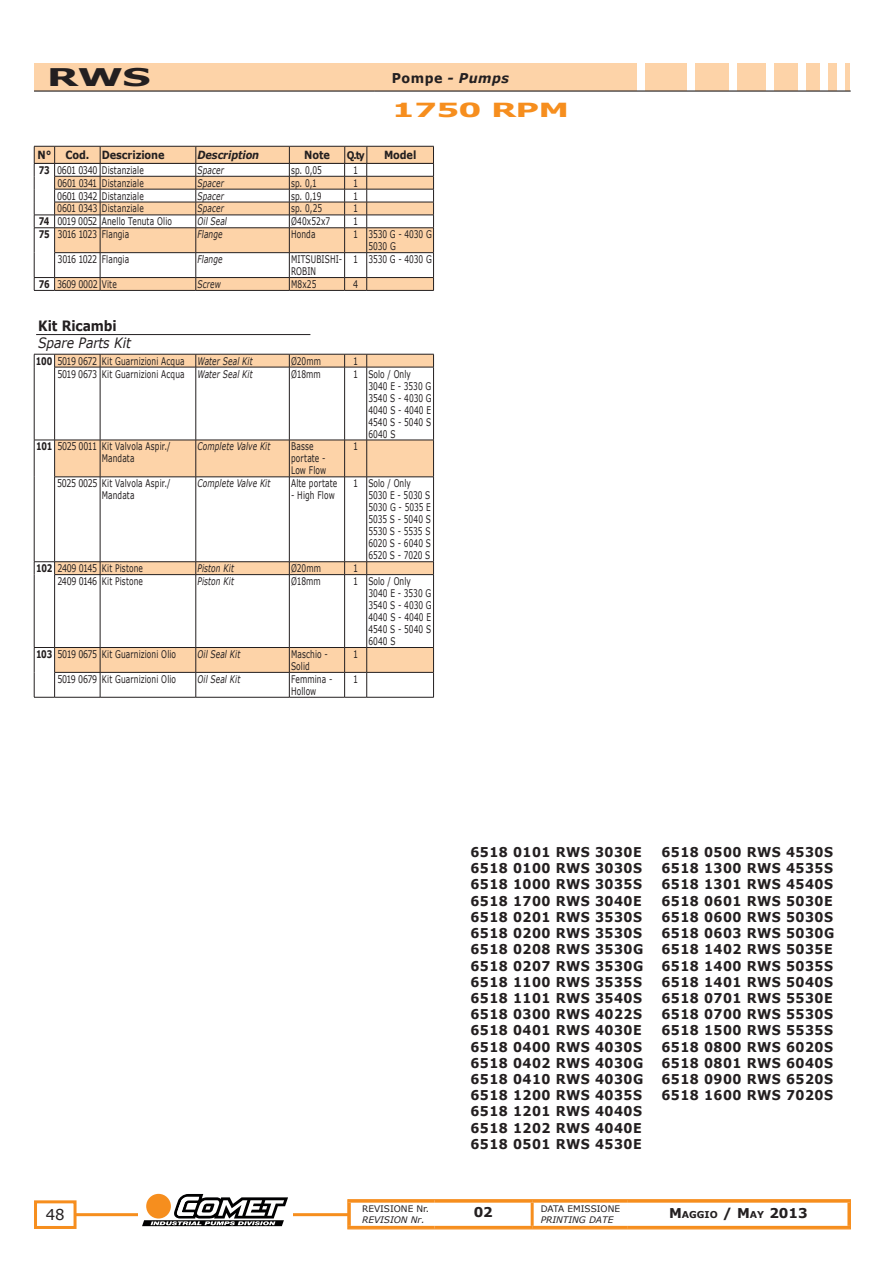
<style>
.page{position:relative;width:893px;height:1263px;background:#fff}
.page>*{position:absolute;margin:0;border:0;box-sizing:border-box;transform-origin:0 0}
.t1{font:700 24.3px "Verdana";color:#231f20;scale:1.67 1}
.t2{font:700 19.5px "Verdana";letter-spacing:-.025em;color:#f68e1e;scale:1.67 1}
.t3{font:15px "Verdana";color:#231f20}
.t4{font:italic 14.25px "Verdana";letter-spacing:-.01em;color:#231f20;scale:.87 1}
.t5{font:700 14.25px "Verdana";letter-spacing:-.01em;color:#231f20;scale:.87 1}
.t6{font:700 13.5px/16.2px "Verdana";letter-spacing:.035em;color:#231f20;scale:.94 1}
.t7{font:700 13.5px "Verdana";color:#231f20}
.t8{font:italic 700 13.5px "Verdana";letter-spacing:.035em;color:#231f20;scale:.94 1}
.t9{font:700 11.25px "Verdana";letter-spacing:-.01em;color:#231f20;scale:.87 1}
.t10{font:italic 700 11.25px "Verdana";letter-spacing:-.01em;color:#231f20;scale:.87 1}
.t11{font:10.5px/12px "Verdana";letter-spacing:.01em;color:#231f20;scale:.75 1}
.t12{font:10.5px/12px "Verdana";letter-spacing:.01em;color:#231f20;scale:.71 1}
.t13{font:italic 10.5px "Verdana";letter-spacing:.015em;color:#231f20;scale:.71 1}
.t14{font:10.5px "Verdana";letter-spacing:-.015em;color:#231f20;scale:.75 1}
.t15{font:10.5px "Verdana";letter-spacing:-.025em;color:#231f20;scale:.75 1}
.t16{font:700 10.5px "Verdana";color:#231f20;scale:.87 1}
.t17{font:9px "Verdana";color:#231f20}
.t18{font:italic 9px "Verdana";color:#231f20}
.s1{font-style:normal}
.s2{font-weight:700}
.s3{font-style:italic}
.s4{font-size:9.45px}
</style>
<div class="page">
<hr style="left:59px;top:1213px;width:329px;height:3px;background:#f68e1e">
<div style="left:36px;top:1202px;width:39px;height:25px;background:#fff"></div>
<div style="left:34px;top:1200px;width:43px;height:29px;border:3px solid #f68e1e"></div>
<div style="left:138px;top:1191px;width:155px;height:38px;background:linear-gradient(to right,#fefefe,#fff)"></div>
<svg style="left:142px;top:1194px;width:146px;height:32px"></svg>
<div style="left:34px;top:63px;width:822px;height:27px;background:#fdd3a8"></div>
<div style="left:637px;top:60px;width:7px;height:33px;background:#fff"></div>
<div style="left:687px;top:60px;width:8px;height:33px;background:#fff"></div>
<div style="left:729px;top:60px;width:8px;height:33px;background:#fff"></div>
<div style="left:766px;top:60px;width:8px;height:33px;background:#fff"></div>
<div style="left:798px;top:60px;width:8px;height:33px;background:#fff"></div>
<div style="left:820px;top:60px;width:8px;height:33px;background:#fff"></div>
<div style="left:837px;top:60px;width:8px;height:33px;background:#fff"></div>
<div style="left:850px;top:55px;width:10px;height:44px;background:#fff"></div>
<hr style="left:34px;top:90px;width:341px;height:2px;background:#231f20">
<hr style="left:375px;top:90px;width:476px;height:2px;background:#231f20">
<svg style="left:351px;top:1203px;width:496px;height:23px"></svg>
<hr style="left:532px;top:1200px;width:96px;height:3px;background:#f68e1e">
<hr style="left:628px;top:1200px;width:222px;height:3px;background:#f68e1e">
<hr style="left:847px;top:1203px;width:3px;height:23px;background:#f68e1e">
<hr style="left:532px;top:1226px;width:96px;height:3px;background:#f68e1e">
<hr style="left:628px;top:1226px;width:222px;height:3px;background:#f68e1e">
<hr style="left:348px;top:1200px;width:86px;height:3px;background:#f68e1e">
<hr style="left:348px;top:1203px;width:3px;height:23px;background:#f68e1e">
<hr style="left:434px;top:1200px;width:98px;height:3px;background:#f68e1e">
<hr style="left:531px;top:1203px;width:3px;height:23px;background:#f68e1e">
<hr style="left:348px;top:1226px;width:86px;height:3px;background:#f68e1e">
<hr style="left:434px;top:1226px;width:98px;height:3px;background:#f68e1e">
<div style="left:348px;top:1200px;width:502px;height:29px;border:1px solid #f68e1e"></div>
<svg style="left:34px;top:146px;width:400px;height:552px"></svg>
<hr style="left:367px;top:163px;width:67px;height:1px;background:#231f20">
<hr style="left:36px;top:334px;width:274px;height:1px;background:#231f20">
<h1 class="t1" style="left:47px;top:59px;width:64px">RWS</h1>
<p class="t8" style="left:392px;top:68px;width:126px"><span class="s1">Pompe</span> - Pumps</p>
<h2 class="t2" style="left:392px;top:96px;width:108px">1750 RPM</h2>
<p class="t9" style="left:37px;top:147px;width:148px">N° Cod. Descrizione</p>
<p class="t10" style="left:198px;top:147px;width:72px">Description</p>
<p class="t9" style="left:304px;top:147px;width:31px">Note</p>
<p class="t16" style="left:347px;top:147px;width:22px">Q.ty</p>
<p class="t9" style="left:384px;top:147px;width:39px">Model</p>
<p class="t11" style="left:39px;top:164px;width:142px"><span class="s2">73</span> 0601 0340 Distanziale</p>
<p class="t13" style="left:197px;top:163px;width:39px">Spacer</p>
<p class="t12" style="left:291px;top:164px;width:45px">sp. 0,05</p>
<p class="t11" style="left:353px;top:164px;width:8px">1</p>
<p class="t11" style="left:57px;top:177px;width:117px">0601 0341 Distanziale</p>
<p class="t13" style="left:197px;top:176px;width:39px">Spacer</p>
<p class="t12" style="left:291px;top:177px;width:38px">sp. 0,1</p>
<p class="t11" style="left:353px;top:177px;width:8px">1</p>
<p class="t11" style="left:57px;top:190px;width:117px">0601 0342 Distanziale</p>
<p class="t13" style="left:197px;top:189px;width:39px">Spacer</p>
<p class="t12" style="left:291px;top:190px;width:44px">sp. 0,19</p>
<p class="t11" style="left:353px;top:190px;width:8px">1</p>
<p class="t11" style="left:57px;top:203px;width:117px">0601 0343 Distanziale</p>
<p class="t13" style="left:197px;top:201px;width:39px">Spacer</p>
<p class="t12" style="left:291px;top:203px;width:45px">sp. 0,25</p>
<p class="t11" style="left:353px;top:203px;width:8px">1</p>
<p class="t11" style="left:39px;top:215px;width:179px"><span class="s2">74</span> 0019 0052 Anello Tenuta Olio</p>
<p class="t13" style="left:197px;top:214px;width:43px">Oil Seal</p>
<p class="t12" style="left:291px;top:215px;width:57px">Ø40x52x7</p>
<p class="t11" style="left:353px;top:215px;width:8px">1</p>
<p class="t14" style="left:39px;top:227px;width:122px"><span class="s2">75</span> 3016 1023 Flangia</p>
<p class="t13" style="left:197px;top:227px;width:37px">Flange</p>
<p class="t12" style="left:291px;top:228px;width:36px">Honda</p>
<p class="t11" style="left:368px;top:228px;width:86px;text-indent:-15px">1 3530 G - 4030 G<br>5030 G</p>
<p class="t14" style="left:58px;top:252px;width:97px">3016 1022 Flangia</p>
<p class="t13" style="left:197px;top:252px;width:37px">Flange</p>
<p class="t12" style="left:291px;top:253px;width:73px">MITSUBISHI-<br>ROBIN</p>
<p class="t11" style="left:353px;top:253px;width:106px">1 3530 G - 4030 G</p>
<p class="t15" style="left:39px;top:277px;width:106px"><span class="s2">76</span> 3609 0002 Vite</p>
<p class="t13" style="left:197px;top:277px;width:34px">Screw</p>
<p class="t12" style="left:291px;top:278px;width:37px">M8x25</p>
<p class="t11" style="left:353px;top:278px;width:8px">4</p>
<h3 class="t5" style="left:38px;top:316px;width:92px">Kit Ricambi</h3>
<h3 class="t4" style="left:38px;top:333px;width:108px">Spare Parts Kit</h3>
<p class="t11" style="left:36px;top:355px;width:290px"><span class="s2">100</span> 5019 0672 Kit Guarnizioni Acqua <span class="s3">Water Seal Kit</span></p>
<p class="t12" style="left:291px;top:355px;width:44px">Ø20mm</p>
<p class="t11" style="left:353px;top:355px;width:8px">1</p>
<p class="t11" style="left:58px;top:368px;width:262px">5019 0673 Kit Guarnizioni Acqua <span class="s3">Water Seal Kit</span></p>
<p class="t12" style="left:291px;top:368px;width:43px">Ø18mm</p>
<p class="t11" style="left:368px;top:368px;width:86px;text-indent:-15px">1 Solo / Only<br>3040 E - 3530 G<br>3540 S - 4030 G<br>4040 S - 4040 E<br>4540 S - 5040 S<br>6040 S</p>
<p class="t11" style="left:102px;top:440px;width:93px;text-indent:-66px"><span class="s2">101</span> 5025 0011 Kit Valvola Aspir./<br>Mandata</p>
<p class="t13" style="left:197px;top:439px;width:104px">Complete Valve Kit</p>
<p class="t12" style="left:291px;top:440px;width:51px">Basse portate -<br>Low Flow</p>
<p class="t11" style="left:353px;top:440px;width:8px">1</p>
<p class="t11" style="left:102px;top:477px;width:93px;text-indent:-45px">5025 0025 Kit Valvola Aspir./<br>Mandata</p>
<p class="t13" style="left:197px;top:476px;width:104px">Complete Valve Kit</p>
<p class="t12" style="left:291px;top:477px;width:67px">Alte portate</p>
<p class="t11" style="left:368px;top:477px;width:85px;text-indent:-15px">1 Solo / Only<br>5030 E - 5030 S<br>5030 G - 5035 E<br>5035 S - 5040 S<br>5530 S - 5535 S<br>6020 S - 6040 S<br>6520 S - 7020 S</p>
<p class="t12" style="left:291px;top:489px;width:63px">- High Flow</p>
<p class="t11" style="left:36px;top:562px;width:144px"><span class="s2">102</span> 2409 0145 Kit Pistone</p>
<p class="t13" style="left:197px;top:561px;width:53px">Piston Kit</p>
<p class="t12" style="left:291px;top:562px;width:44px">Ø20mm</p>
<p class="t11" style="left:353px;top:562px;width:8px">1</p>
<p class="t11" style="left:57px;top:575px;width:116px">2409 0146 Kit Pistone</p>
<p class="t13" style="left:197px;top:574px;width:53px">Piston Kit</p>
<p class="t12" style="left:291px;top:575px;width:43px">Ø18mm</p>
<p class="t11" style="left:368px;top:575px;width:86px;text-indent:-15px">1 Solo / Only<br>3040 E - 3530 G<br>3540 S - 4030 G<br>4040 S - 4040 E<br>4540 S - 5040 S<br>6040 S</p>
<p class="t11" style="left:36px;top:648px;width:188px"><span class="s2">103</span> 5019 0675 Kit Guarnizioni Olio</p>
<p class="t13" style="left:197px;top:647px;width:62px">Oil Seal Kit</p>
<p class="t12" style="left:291px;top:648px;width:54px">Maschio -<br>Solid</p>
<p class="t11" style="left:353px;top:648px;width:8px">1</p>
<p class="t11" style="left:57px;top:673px;width:160px">5019 0679 Kit Guarnizioni Olio</p>
<p class="t13" style="left:197px;top:672px;width:62px">Oil Seal Kit</p>
<p class="t12" style="left:291px;top:673px;width:60px">Femmina -<br>Hollow</p>
<p class="t11" style="left:353px;top:673px;width:8px">1</p>
<h3 class="t3" style="left:46px;top:1204px;width:21px">48</h3>
<p class="t17" style="left:362px;top:1203px;width:69px">REVISIONE Nr.</p>
<p class="t18" style="left:362px;top:1213px;width:64px">REVISION Nr.</p>
<p class="t6" style="left:470px;top:844px;width:185px">6518 0101 RWS 3030E<br>6518 0100 RWS 3030S<br>6518 1000 RWS 3035S<br>6518 1700 RWS 3040E<br>6518 0201 RWS 3530S<br>6518 0200 RWS 3530S<br>6518 0208 RWS 3530G<br>6518 0207 RWS 3530G<br>6518 1100 RWS 3535S<br>6518 1101 RWS 3540S<br>6518 0300 RWS 4022S<br>6518 0401 RWS 4030E<br>6518 0400 RWS 4030S<br>6518 0402 RWS 4030G<br>6518 0410 RWS 4030G<br>6518 1200 RWS 4035S<br>6518 1201 RWS 4040S<br>6518 1202 RWS 4040E<br>6518 0501 RWS 4530E</p>
<p class="t6" style="left:661px;top:844px;width:185px">6518 0500 RWS 4530S<br>6518 1300 RWS 4535S<br>6518 1301 RWS 4540S<br>6518 0601 RWS 5030E<br>6518 0600 RWS 5030S<br>6518 0603 RWS 5030G<br>6518 1402 RWS 5035E<br>6518 1400 RWS 5035S<br>6518 1401 RWS 5040S<br>6518 0701 RWS 5530E<br>6518 0700 RWS 5530S<br>6518 1500 RWS 5535S<br>6518 0800 RWS 6020S<br>6518 0801 RWS 6040S<br>6518 0900 RWS 6520S<br>6518 1600 RWS 7020S</p>
<p class="t7" style="left:474px;top:1203px;width:21px">02</p>
<p class="t17" style="left:541px;top:1203px;width:81px">DATA EMISSIONE</p>
<p class="t18" style="left:541px;top:1213px;width:74px">PRINTING DATE</p>
<p class="t7" style="left:669px;top:1203px;width:140px">M<span class="s4">AGGIO</span> / M<span class="s4">AY</span> 2013</p>
</div>
